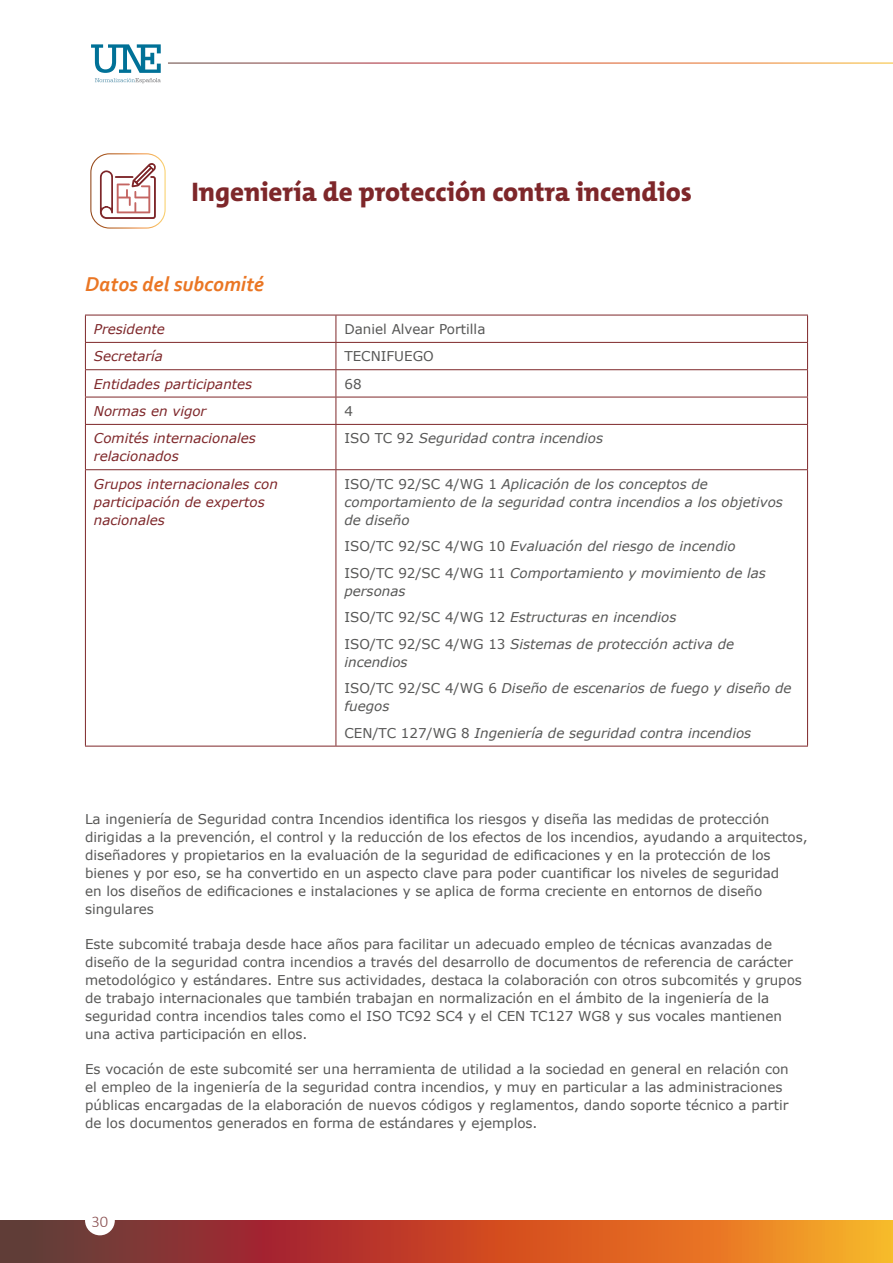
<style>
.page{position:relative;width:893px;height:1263px;background:#fff}
.page>*{position:absolute;margin:0;border:0;box-sizing:border-box;transform-origin:0 0}
.Titulo_2{font:800 27px "The Mix C5";color:#7e272a}
.Enfasis{font:italic 700 21px "Corbel";color:#ea7624}
.t1{font:300 16.5px "Calibri";color:#8a5051}
.t2{font:13.5px/18px "Verdana";color:#575756}
.t3{font:italic 13.5px/18px "Verdana";color:#575756}
.t4{font:italic 13.5px/18px "Verdana";color:#7e272a}
.s1{font-style:normal}
</style>
<div class="page">
<svg style="left:0;top:1220px;width:892px;height:43px;background:#bc542a"></svg>
<hr style="left:892px;top:1220px;width:1px;height:43px;background:#f7bd2a">
<svg style="left:91px;top:44px;width:70px;height:39px"></svg>
<div style="left:85px;top:1205px;width:30px;height:30px;background:#fff;border-radius:50%"></div>
<div style="left:90px;top:153px;width:76px;height:76px;border:1px solid #fff;border-radius:19px"></div>
<svg style="left:99px;top:163px;width:57px;height:56px"></svg>
<hr style="left:85px;top:315px;width:251px;height:1px;background:#7e272a">
<hr style="left:336px;top:315px;width:472px;height:1px;background:#7e272a">
<hr style="left:85px;top:342px;width:251px;height:1px;background:#7e272a">
<hr style="left:336px;top:342px;width:472px;height:1px;background:#7e272a">
<hr style="left:85px;top:369px;width:251px;height:1px;background:#7e272a">
<hr style="left:336px;top:369px;width:472px;height:1px;background:#7e272a">
<hr style="left:85px;top:397px;width:251px;height:1px;background:#7e272a">
<svg style="left:85px;top:315px;width:1px;height:109px"></svg>
<hr style="left:336px;top:397px;width:472px;height:1px;background:#7e272a">
<svg style="left:336px;top:315px;width:1px;height:109px"></svg>
<svg style="left:807px;top:315px;width:1px;height:109px"></svg>
<hr style="left:85px;top:424px;width:251px;height:1px;background:#7e272a">
<hr style="left:85px;top:425px;width:1px;height:44px;background:#7e272a">
<hr style="left:336px;top:424px;width:472px;height:1px;background:#7e272a">
<hr style="left:336px;top:425px;width:1px;height:44px;background:#7e272a">
<hr style="left:807px;top:425px;width:1px;height:44px;background:#7e272a">
<hr style="left:85px;top:469px;width:251px;height:1px;background:#7e272a">
<hr style="left:85px;top:470px;width:1px;height:276px;background:#7e272a">
<hr style="left:336px;top:469px;width:472px;height:1px;background:#7e272a">
<hr style="left:336px;top:470px;width:1px;height:276px;background:#7e272a">
<hr style="left:807px;top:470px;width:1px;height:276px;background:#7e272a">
<hr style="left:85px;top:746px;width:251px;height:1px;background:#7e272a">
<hr style="left:336px;top:746px;width:472px;height:1px;background:#7e272a">
<p class="Titulo_2" style="left:191px;top:175px;width:502px">Ingeniería de protección contra incendios</p>
<p class="Enfasis" style="left:85px;top:271px;width:180px">Datos del subcomité</p>
<p class="t4" style="left:94px;top:320px;width:73px">Presidente</p>
<p class="t2" style="left:344px;top:320px;width:143px">Daniel Alvear Portilla</p>
<p class="t4" style="left:94px;top:347px;width:71px">Secretaría</p>
<p class="t2" style="left:344px;top:347px;width:91px">TECNIFUEGO</p>
<p class="t4" style="left:94px;top:374px;width:160px">Entidades participantes</p>
<p class="t2" style="left:344px;top:374px;width:19px">68</p>
<p class="t4" style="left:94px;top:402px;width:114px">Normas en vigor</p>
<p class="t2" style="left:344px;top:402px;width:10px">4</p>
<p class="t4" style="left:94px;top:429px;width:164px">Comités internacionales relacionados</p>
<p class="t3" style="left:344px;top:429px;width:260px"><span class="s1">ISO TC 92</span> Seguridad contra incendios</p>
<p class="t4" style="left:94px;top:474px;width:186px">Grupos internacionales con participación de expertos nacionales</p>
<p class="t3" style="left:344px;top:474px;width:440px"><span class="s1">ISO/TC 92/SC 4/WG 1</span> Aplicación de los conceptos de comportamiento de la seguridad contra incendios a los objetivos de diseño</p>
<p class="t3" style="left:344px;top:537px;width:393px"><span class="s1">ISO/TC 92/SC 4/WG 10</span> Evaluación del riesgo de incendio</p>
<p class="t3" style="left:344px;top:563px;width:423px"><span class="s1">ISO/TC 92/SC 4/WG 11</span> Comportamiento y movimiento de las personas</p>
<p class="t3" style="left:344px;top:608px;width:334px"><span class="s1">ISO/TC 92/SC 4/WG 12</span> Estructuras en incendios</p>
<p class="t3" style="left:344px;top:634px;width:391px"><span class="s1">ISO/TC 92/SC 4/WG 13</span> Sistemas de protección activa de incendios</p>
<p class="t3" style="left:344px;top:679px;width:449px"><span class="s1">ISO/TC 92/SC 4/WG 6</span> Diseño de escenarios de fuego y diseño de fuegos</p>
<p class="t3" style="left:344px;top:723px;width:408px"><span class="s1">CEN/TC 127/WG 8</span> Ingeniería de seguridad contra incendios</p>
<p class="t2" style="left:85px;top:810px;width:724px">La ingeniería de Seguridad contra Incendios identifica los riesgos y diseña las medidas de protección dirigidas a la prevención, el control y la reducción de los efectos de los incendios, ayudando a arquitectos, diseñadores y propietarios en la evaluación de la seguridad de edificaciones y en la protección de los bienes y por eso, se ha convertido en un aspecto clave para poder cuantificar los niveles de seguridad<br>en los diseños de edificaciones e instalaciones y se aplica de forma creciente en entornos de diseño singulares</p>
<p class="t2" style="left:85px;top:935px;width:718px">Este subcomité trabaja desde hace años para facilitar un adecuado empleo de técnicas avanzadas de diseño de la seguridad contra incendios a través del desarrollo de documentos de referencia de carácter metodológico y estándares. Entre sus actividades, destaca la colaboración con otros subcomités y grupos de trabajo internacionales que también trabajan en normalización en el ámbito de la ingeniería de la seguridad contra incendios tales como el ISO TC92 SC4 y el CEN TC127 WG8 y sus vocales mantienen una activa participación en ellos.</p>
<p class="t2" style="left:85px;top:1060px;width:705px">Es vocación de este subcomité ser una herramienta de utilidad a la sociedad en general en relación con el empleo de la ingeniería de la seguridad contra incendios, y muy en particular a las administraciones públicas encargadas de la elaboración de nuevos códigos y reglamentos, dando soporte técnico a partir de los documentos generados en forma de estándares y ejemplos.</p>
<p class="t1" style="left:92px;top:1211px;width:18px">30</p>
</div>
